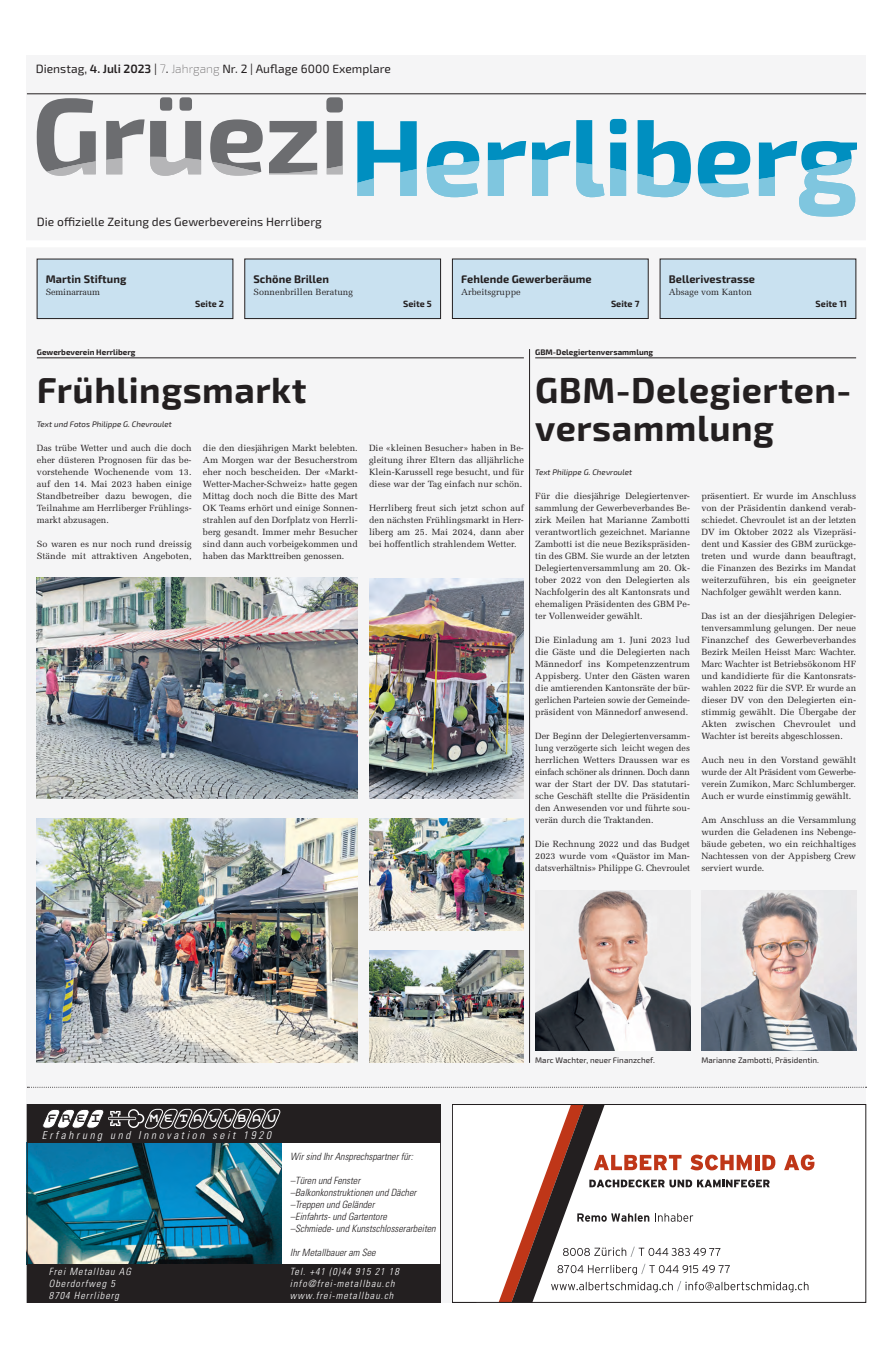
<style>
.page{position:relative;width:893px;height:1358px;background:#fff}
.page>*{position:absolute;margin:0;border:0;box-sizing:border-box;transform-origin:0 0}
.t1{font:700 36px/38px "Exo 2";letter-spacing:.015em;color:#231f20}
.t2{font:12px "Exo 2";letter-spacing:.005em;color:#231f20}
.t3{font:11.2px "Moby Monospace";letter-spacing:.38em;color:#fff}
.t4{font:11.2px "Moby Monospace";color:#231f20}
.t5{font:700 11px "Exo 2";letter-spacing:.005em;color:#231f20}
.t6{font:italic 300 condensed 11px "Univers LT";letter-spacing:.25em;color:#fff}
.t7{font:italic 300 condensed 10px/12px "Univers LT";color:#231f20}
.t8{font:italic 300 condensed 10px "Univers LT";letter-spacing:.1em;color:#fff}
.t9{font:9px/12px "Melior LT Std";letter-spacing:.005em;color:#231f20;text-align:justify}
.t10{font:700 9px "Exo 2";letter-spacing:.005em;color:#231f20}
.t11{font:9px "Melior LT Std";letter-spacing:-.015em;color:#231f20}
.t12{font:8px "Exo 2";letter-spacing:.005em;color:#231f20}
.t13{font:italic 8px "Exo 2";letter-spacing:.005em;color:#231f20}
.t14{font:700 8px "Exo 2";letter-spacing:.005em;color:#231f20}
.s1{font-weight:600}
.s2{font-weight:100}
</style>
<div class="page">
<div style="left:27px;top:55px;width:839px;height:1248px;background:#f5f5f6"></div>
<hr style="left:27px;top:94px;width:839px;height:1px;background:#231f20">
<div style="left:610px;top:119px;width:16px;height:15px;background:#008fc0;border-radius:5px"></div>
<svg style="left:357px;top:121px;width:60px;height:75px"></svg>
<svg style="left:427px;top:141px;width:52px;height:56px"></svg>
<svg style="left:488px;top:141px;width:38px;height:55px"></svg>
<svg style="left:532px;top:141px;width:38px;height:55px"></svg>
<svg style="left:576px;top:120px;width:28px;height:77px"></svg>
<svg style="left:610px;top:143px;width:16px;height:53px"></svg>
<svg style="left:638px;top:120px;width:53px;height:77px"></svg>
<svg style="left:698px;top:141px;width:52px;height:56px"></svg>
<svg style="left:759px;top:141px;width:97px;height:76px"></svg>
<div style="left:180px;top:97px;width:12px;height:14px;background:#6c6d70;border-radius:4px"></div>
<div style="left:160px;top:97px;width:12px;height:14px;background:#6c6d70;border-radius:4px"></div>
<div style="left:326px;top:97px;width:17px;height:15px;background:#6c6d70;border-radius:5px"></div>
<svg style="left:37px;top:98px;width:59px;height:78px"></svg>
<svg style="left:106px;top:119px;width:95px;height:57px"></svg>
<svg style="left:210px;top:119px;width:53px;height:57px"></svg>
<svg style="left:269px;top:121px;width:48px;height:53px"></svg>
<svg style="left:327px;top:121px;width:16px;height:53px"></svg>
<div style="left:37px;top:259px;width:196px;height:60px;background:#c9e1f0"></div>
<div style="left:37px;top:259px;width:196px;height:60px;border:1px solid #231f20"></div>
<div style="left:245px;top:259px;width:196px;height:60px;background:#c9e1f0"></div>
<div style="left:244px;top:259px;width:197px;height:60px;border:1px solid #231f20"></div>
<div style="left:452px;top:259px;width:196px;height:59px;background:#c9e1f0"></div>
<div style="left:452px;top:259px;width:196px;height:60px;border:1px solid #231f20"></div>
<div style="left:660px;top:259px;width:196px;height:59px;background:#c9e1f0"></div>
<div style="left:660px;top:259px;width:196px;height:60px;border:1px solid #231f20"></div>
<svg style="left:27px;top:1087px;width:839px;height:1px"></svg>
<hr style="left:535px;top:358px;width:321px;height:1px;background:#231f20">
<hr style="left:37px;top:358px;width:487px;height:1px;background:#231f20">
<div style="left:9px;top:240px;width:884px;height:7px;background:#fff"></div>
<div style="left:452px;top:1104px;width:414px;height:198px;background:#fff"></div>
<svg style="left:499px;top:1106px;width:315px;height:194px"></svg>
<svg style="left:452px;top:1302px;width:24px;height:1px"></svg>
<div style="left:452px;top:1104px;width:414px;height:198px;border:1px solid #231f20"></div>
<div style="left:27px;top:1104px;width:414px;height:198px;background:#fff"></div>
<img style="left:29px;top:1142px;width:252px;height:122px">
<div style="left:27px;top:1264px;width:414px;height:39px;background:#231f20"></div>
<div style="left:27px;top:1104px;width:414px;height:38px;background:#231f20"></div>
<svg style="left:42px;top:1109px;width:238px;height:19px"></svg>
<div style="left:27px;top:1104px;width:414px;height:199px;border:1px solid #231f20"></div>
<img style="left:535px;top:890px;width:155px;height:161px">
<img style="left:701px;top:890px;width:155px;height:161px">
<hr style="left:529px;top:349px;width:1px;height:714px;background:#231f20">
<img style="left:369px;top:950px;width:155px;height:113px">
<img style="left:37px;top:818px;width:321px;height:245px">
<img style="left:369px;top:818px;width:155px;height:113px">
<img style="left:37px;top:578px;width:321px;height:221px">
<img style="left:369px;top:579px;width:155px;height:219px">
<h2 class="t2" style="left:36px;top:61px;width:357px">Dienstag, <span class="s1">4. Juli 2023</span> | <span class="s2">7</span>. <span class="s2">Jahrgang</span> Nr. 2 | Auflage 6000 Exemplare</h2>
<h2 class="t2" style="left:37px;top:213px;width:287px">Die offizielle Zeitung des Gewerbevereins Herrliberg</h2>
<p class="t5" style="left:46px;top:271px;width:82px">Martin Stiftung</p>
<p class="t11" style="left:46px;top:286px;width:56px">Seminarraum</p>
<p class="t5" style="left:253px;top:271px;width:77px">Schöne Brillen</p>
<p class="t9" style="left:253px;top:286px;width:101px">Sonnenbrillen Beratung</p>
<p class="t5" style="left:461px;top:271px;width:132px">Fehlende Gewerberäume</p>
<p class="t9" style="left:461px;top:286px;width:61px">Arbeitsgruppe</p>
<p class="t5" style="left:669px;top:271px;width:88px">Bellerivestrasse</p>
<p class="t9" style="left:669px;top:286px;width:85px">Absage vom Kanton</p>
<p class="t10" style="left:195px;top:297px;width:30px">Seite 2</p>
<p class="t10" style="left:403px;top:297px;width:30px">Seite 5</p>
<p class="t10" style="left:611px;top:297px;width:30px">Seite 7</p>
<p class="t10" style="left:816px;top:297px;width:33px">Seite 11</p>
<p class="t14" style="left:37px;top:346px;width:100px">Gewerbeverein Herrliberg</p>
<h1 class="t1" style="left:37px;top:369px;width:271px">Frühlingsmarkt</h1>
<p class="t13" style="left:37px;top:418px;width:137px">Text und Fotos Philippe G. Chevroulet</p>
<p class="t9" style="left:37px;top:442px;width:156px">Das trübe Wetter und auch die doch eher düsteren Prognosen für das be&shy;vorstehende Wochenende vom 13. auf den 14. Mai 2023 haben einige Standbetreiber dazu bewogen, die Teilnahme am Herrliberger Frühlings&shy;markt abzusagen.</p>
<p class="t9" style="left:37px;top:538px;width:156px">So waren es nur noch rund dreissig<br>Stände mit attraktiven Angeboten,</p>
<p class="t9" style="left:203px;top:442px;width:156px">die den diesjährigen Markt belebten.<br>Am Morgen war der Besucherstrom eher noch bescheiden. Der «Markt-Wetter-Macher-Schweiz» hatte gegen Mittag doch noch die Bitte des Mart OK Teams erhört und einige Sonnen&shy;strahlen auf den Dorfplatz von Herrli&shy;berg gesandt. Immer mehr Besucher sind dann auch vorbeigekommen und haben das Markttreiben genossen.</p>
<p class="t9" style="left:369px;top:442px;width:156px">Die «kleinen Besucher» haben in Be&shy;gleitung ihrer Eltern das alljährliche Klein-Karussell rege besucht, und für diese war der Tag einfach nur schön.</p>
<p class="t9" style="left:369px;top:502px;width:156px">Herrliberg freut sich jetzt schon auf den nächsten Frühlingsmarkt in Herr&shy;liberg am 25. Mai 2024, dann aber bei hoffentlich strahlendem Wetter.</p>
<p class="t14" style="left:535px;top:346px;width:120px">GBM-Delegiertenversammlung</p>
<h1 class="t1" style="left:535px;top:369px;width:314px">GBM-Delegierten&shy;versammlung</h1>
<p class="t13" style="left:535px;top:466px;width:99px">Text Philippe G. Chevroulet</p>
<p class="t9" style="left:535px;top:490px;width:156px">Für die diesjährige Delegiertenver&shy;sammlung der Gewerbeverbandes Be&shy;zirk Meilen hat Marianne Zambotti verantwortlich gezeichnet. Marianne Zambotti ist die neue Bezikspräsiden&shy;tin des GBM. Sie wurde an der letzten Delegiertenversammlung am 20. Ok&shy;tober 2022 von den Delegierten als Nachfolgerin des alt Kantonsrats und ehemaligen Präsidenten des GBM Pe&shy;ter Vollenweider gewählt.</p>
<p class="t9" style="left:535px;top:634px;width:156px">Die Einladung am 1. Juni 2023 lud die Gäste und die Delegierten nach Männedorf ins Kompetenzzentrum Appisberg. Unter den Gästen waren die amtierenden Kantonsräte der bür&shy;gerlichen Parteien sowie der Gemeinde&shy;präsident von Männedorf anwesend.</p>
<p class="t9" style="left:535px;top:730px;width:156px">Der Beginn der Delegiertenversamm&shy;lung verzögerte sich leicht wegen des herrlichen Wetters Draussen war es einfach schöner als drinnen. Doch dann war der Start der DV. Das statutari&shy;sche Geschäft stellte die Präsidentin den Anwesenden vor und führte sou&shy;verän durch die Traktanden.</p>
<p class="t9" style="left:535px;top:838px;width:156px">Die Rechnung 2022 und das Budget 2023 wurde vom «Quästor im Man&shy;datsverhältnis» Philippe G. Chevroulet</p>
<p class="t9" style="left:701px;top:490px;width:156px">präsentiert. Er wurde im Anschluss von der Präsidentin dankend verab&shy;schiedet. Chevroulet ist an der letzten DV im Oktober 2022 als Vizepräsi&shy;dent und Kassier des GBM zurückge&shy;treten und wurde dann beauftragt, die Finanzen des Bezirks im Mandat weiterzuführen, bis ein geeigneter Nachfolger gewählt werden kann.</p>
<p class="t9" style="left:701px;top:610px;width:156px">Das ist an der diesjährigen Delegier&shy;tenversammlung gelungen. Der neue Finanzchef des Gewerbeverbandes Bezirk Meilen Heisst Marc Wachter.<br>Marc Wachter ist Betriebsökonom HF und kandidierte für die Kantonsrats&shy;wahlen 2022 für die SVP. Er wurde an dieser DV von den Delegierten ein&shy;stimmig gewählt. Die Übergabe der Akten zwischen Chevroulet und Wachter ist bereits abgeschlossen.</p>
<p class="t9" style="left:701px;top:754px;width:156px">Auch neu in den Vorstand gewählt wurde der Alt Präsident vom Gewerbe&shy;verein Zumikon, Marc Schlumberger.<br>Auch er wurde einstimmig gewählt.</p>
<p class="t9" style="left:701px;top:814px;width:156px">Am Anschluss an die Versammlung wurden die Geladenen ins Nebenge&shy;bäude gebeten, wo ein reichhaltiges Nachtessen von der Appisberg Crew serviert wurde.</p>
<p class="t4" style="left:47px;top:1111px;width:56px">FREI</p>
<p class="t3" style="left:149px;top:1111px;width:130px">METALLBAU</p>
<p class="t6" style="left:42px;top:1128px;width:231px">Erfahrung und Innovation seit 1920</p>
<p class="t7" style="left:290px;top:1150px;width:124px">Wir sind Ihr Ansprechspartner für:</p>
<p class="t7" style="left:290px;top:1174px;width:147px">–Türen und Fenster –Balkonkonstruktionen und Dächer –Treppen und Geländer<br>–Einfahrts- und Gartentore<br>–Schmiede- und Kunstschlosserarbeiten</p>
<p class="t7" style="left:290px;top:1246px;width:87px">Ihr Metallbauer am See</p>
<p class="t8" style="left:49px;top:1265px;width:84px">Frei Metallbau AG</p>
<p class="t8" style="left:290px;top:1265px;width:110px">Tel. +41 (0)44 915 21 18</p>
<p class="t8" style="left:49px;top:1277px;width:67px">Oberdorfweg 5</p>
<p class="t8" style="left:290px;top:1277px;width:106px">info@frei-metallbau.ch</p>
<p class="t8" style="left:49px;top:1289px;width:72px">8704 Herrliberg</p>
<p class="t8" style="left:290px;top:1289px;width:105px">www.frei-metallbau.ch</p>
<p class="t12" style="left:535px;top:1054px;width:121px">Marc Wachter, neuer Finanzchef.</p>
<p class="t12" style="left:701px;top:1054px;width:119px">Marianne Zambotti, Präsidentin.</p>
</div>
